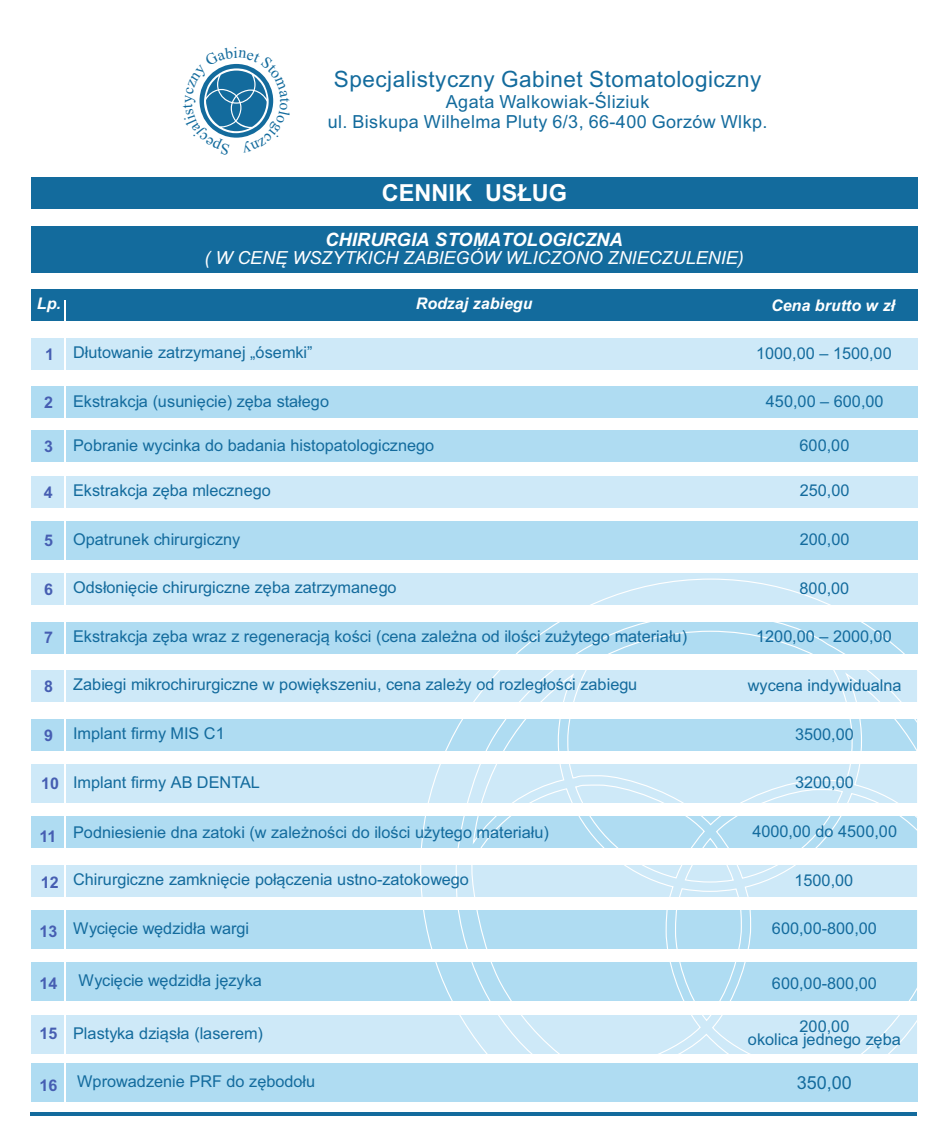
<style>
.page{position:relative;width:949px;height:1126px;background:#fff}
.page>*{position:absolute;margin:0;border:0;box-sizing:border-box;transform-origin:0 0}
.t1{font:700 23.4px "Arial";color:#fff}
.t2{font:22.5px "Arial";letter-spacing:.02em;color:#136b9d}
.t3{font:italic 700 18.45px "Arial";color:#fff}
.t4{font:18px/20px "Arial";letter-spacing:.02em;color:#136b9d;text-align:center}
.t5{font:italic 18px "Arial";color:#fff}
.t6{font:16.2px/13.5px "Arial";color:#136b9d;text-align:center}
.t7{font:italic 700 15.97px "Arial";color:#fff}
.t8{font:700 15.97px "Arial";color:#465eb2}
</style>
<div class="page">
<div style="left:31px;top:962px;width:886px;height:38px;background:#afdcf2"></div>
<div style="left:31px;top:430px;width:886px;height:32px;background:#afdcf2"></div>
<div style="left:31px;top:177px;width:886px;height:32px;background:#136b9d"></div>
<div style="left:31px;top:226px;width:886px;height:46px;background:#136b9d"></div>
<div style="left:31px;top:1015px;width:886px;height:38px;background:#cee9f8"></div>
<div style="left:31px;top:910px;width:886px;height:38px;background:#afdcf2"></div>
<div style="left:31px;top:864px;width:886px;height:32px;background:#cee9f8"></div>
<div style="left:31px;top:816px;width:886px;height:32px;background:#afdcf2"></div>
<div style="left:31px;top:764px;width:886px;height:38px;background:#cee9f8"></div>
<div style="left:31px;top:719px;width:886px;height:32px;background:#afdcf2"></div>
<div style="left:31px;top:670px;width:886px;height:32px;background:#cee9f8"></div>
<div style="left:31px;top:621px;width:886px;height:32px;background:#afdcf2"></div>
<div style="left:31px;top:573px;width:886px;height:32px;background:#cee9f8"></div>
<div style="left:31px;top:521px;width:886px;height:38px;background:#afdcf2"></div>
<div style="left:31px;top:476px;width:886px;height:32px;background:#cee9f8"></div>
<div style="left:31px;top:386px;width:886px;height:32px;background:#afdcf2"></div>
<div style="left:31px;top:338px;width:886px;height:32px;background:#cee9f8"></div>
<svg style="left:419px;top:578px;width:499px;height:476px"></svg>
<svg style="left:455px;top:613px;width:463px;height:441px"></svg>
<hr style="left:30px;top:1112px;width:886px;height:3px;background:#136b9d">
<div style="left:31px;top:289px;width:886px;height:32px;background:#136b9d"></div>
<div style="left:31px;top:1063px;width:886px;height:39px;background:#afdcf2"></div>
<hr style="left:64px;top:300px;width:2px;height:812px;background:#fff">
<svg style="left:199px;top:63px;width:75px;height:75px"></svg>
<h2 class="t2" style="left:334px;top:70px;width:429px">Specjalistyczny Gabinet Stomatologiczny</h2>
<p class="t4" style="left:327px;top:93px;width:441px">Agata Walkowiak-Śliziuk<br>ul. Biskupa Wilhelma Pluty 6/3, 66-400 Gorzów Wlkp.</p>
<h1 class="t1" style="left:382px;top:184px;width:187px">CENNIK USŁUG</h1>
<p class="t3" style="left:325px;top:233px;width:299px">CHIRURGIA STOMATOLOGICZNA</p>
<p class="t5" style="left:204px;top:251px;width:541px">( W CENĘ WSZYTKICH ZABIEGÓW WLICZONO ZNIECZULENIE)</p>
<p class="t7" style="left:37px;top:298px;width:26px">Lp.</p>
<p class="t7" style="left:416px;top:297px;width:118px">Rodzaj zabiegu</p>
<p class="t7" style="left:771px;top:299px;width:125px">Cena brutto w zł</p>
<p class="t8" style="left:45px;top:348px;width:10px">1</p>
<p class="t8" style="left:44px;top:396px;width:10px">2</p>
<p class="t6" style="left:73px;top:347px;width:241px">Dłutowanie zatrzymanej „ósemki”</p>
<p class="t6" style="left:756px;top:347px;width:137px">1000,00 – 1500,00</p>
<p class="t6" style="left:73px;top:396px;width:257px">Ekstrakcja (usunięcie) zęba stałego</p>
<p class="t6" style="left:765px;top:396px;width:119px">450,00 – 600,00</p>
<p class="t6" style="left:44px;top:439px;width:391px"><sub>3</sub> Pobranie wycinka do badania histopatologicznego</p>
<p class="t6" style="left:799px;top:440px;width:51px">600,00</p>
<p class="t8" style="left:44px;top:486px;width:10px">4</p>
<p class="t8" style="left:44px;top:534px;width:10px">5</p>
<p class="t8" style="left:44px;top:583px;width:10px">6</p>
<p class="t8" style="left:44px;top:631px;width:10px">7</p>
<p class="t8" style="left:44px;top:680px;width:10px">8</p>
<p class="t8" style="left:44px;top:729px;width:10px">9</p>
<p class="t8" style="left:41px;top:777px;width:19px">10</p>
<p class="t8" style="left:39px;top:830px;width:18px">11</p>
<p class="t8" style="left:41px;top:876px;width:19px">12</p>
<p class="t8" style="left:40px;top:925px;width:19px">13</p>
<p class="t6" style="left:73px;top:485px;width:199px">Ekstrakcja zęba mlecznego</p>
<p class="t6" style="left:799px;top:485px;width:51px">250,00</p>
<p class="t6" style="left:73px;top:533px;width:168px">Opatrunek chirurgiczny</p>
<p class="t6" style="left:799px;top:534px;width:51px">200,00</p>
<p class="t6" style="left:73px;top:582px;width:325px">Odsłonięcie chirurgiczne zęba zatrzymanego</p>
<p class="t6" style="left:799px;top:583px;width:51px">800,00</p>
<p class="t6" style="left:73px;top:631px;width:615px">Ekstrakcja zęba wraz z regeneracją kości (cena zależna od ilości zużytego materiału)</p>
<p class="t6" style="left:756px;top:631px;width:137px">1200,00 – 2000,00</p>
<p class="t6" style="left:73px;top:679px;width:565px">Zabiegi mikrochirurgiczne w powiększeniu, cena zależy od rozległości zabiegu</p>
<p class="t6" style="left:747px;top:680px;width:155px">wycena indywidualna</p>
<p class="t6" style="left:73px;top:728px;width:153px">Implant firmy MIS C1</p>
<p class="t6" style="left:795px;top:728px;width:60px">3500,00</p>
<p class="t6" style="left:73px;top:776px;width:188px">Implant firmy AB DENTAL</p>
<p class="t6" style="left:795px;top:777px;width:60px">3200,00</p>
<p class="t6" style="left:73px;top:827px;width:477px">Podniesienie dna zatoki (w zależności do ilości użytego materiału)</p>
<p class="t6" style="left:752px;top:826px;width:146px">4000,00 do 4500,00</p>
<p class="t6" style="left:73px;top:874px;width:397px">Chirurgiczne zamknięcie połączenia ustno-zatokowego</p>
<p class="t6" style="left:794px;top:874px;width:60px">1500,00</p>
<p class="t6" style="left:73px;top:922px;width:178px">Wycięcie wędzidła wargi</p>
<p class="t6" style="left:772px;top:923px;width:106px">600,00-800,00</p>
<p class="t8" style="left:40px;top:977px;width:19px">14</p>
<p class="t6" style="left:79px;top:974px;width:185px">Wycięcie wędzidła języka</p>
<p class="t6" style="left:772px;top:977px;width:106px">600,00-800,00</p>
<p class="t8" style="left:39px;top:1027px;width:19px">15</p>
<p class="t6" style="left:73px;top:1027px;width:191px">Plastyka dziąsła (laserem)</p>
<p class="t6" style="left:748px;top:1020px;width:154px">200,00<br>okolica jednego zęba</p>
<p class="t6" style="left:40px;top:1076px;width:277px"><sub>16</sub> Wprowadzenie PRF do zębodołu</p>
<p class="t4" style="left:796px;top:1074px;width:57px">350,00</p>
</div>
